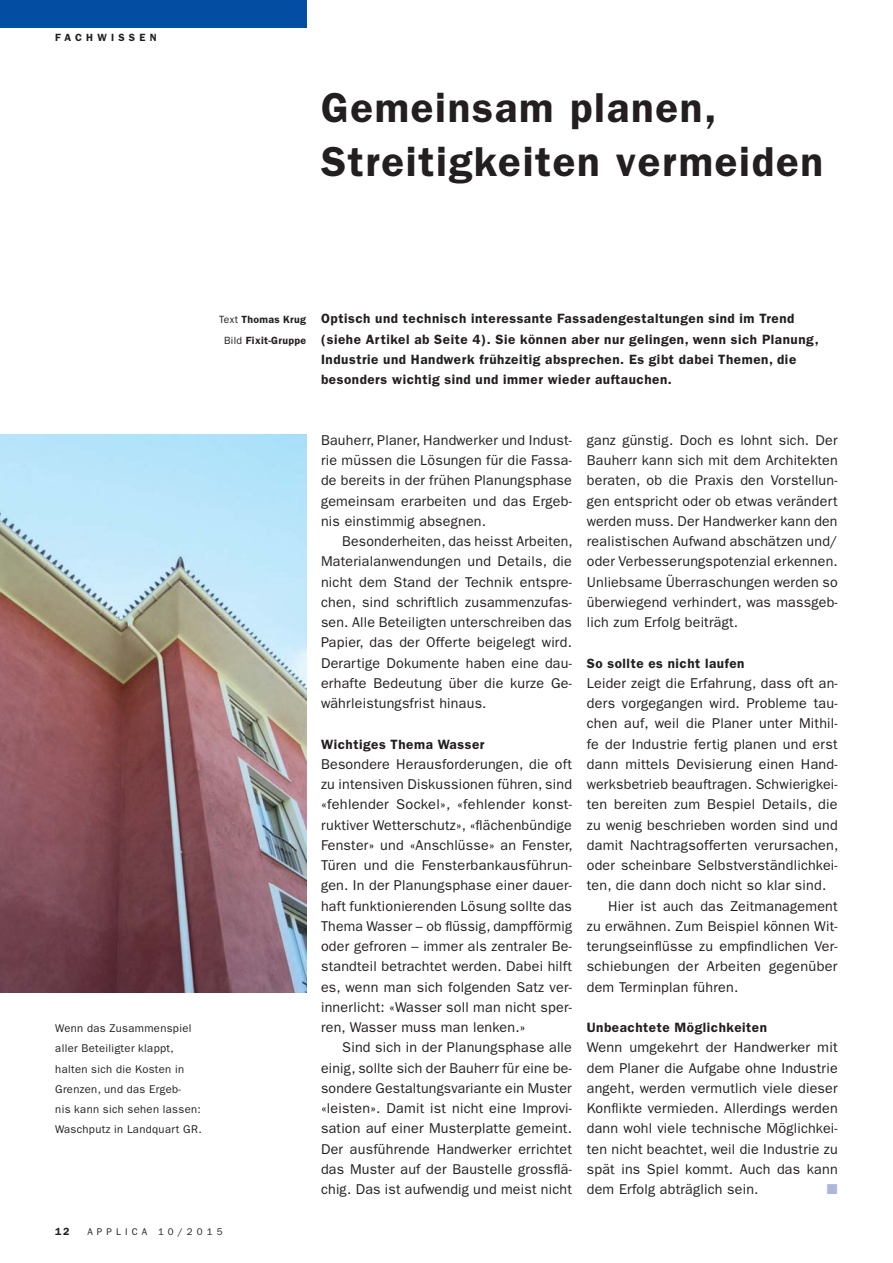
<style>
.page{position:relative;width:893px;height:1263px;background:#fff}
.page>*{position:absolute;margin:0;border:0;box-sizing:border-box;transform-origin:0 0}
.t1{font:600 42px/54px "ITC Franklin Gothic Std";letter-spacing:.04em;color:#231f20}
.t2{font:14.25px/20.2px "ITC Franklin Gothic Std";letter-spacing:.015em;color:#231f20;text-align:justify}
.t3{font:14.25px "Zapf Dingbats Std";color:#afb6dc}
.t4{font:600 13.5px/20.2px "ITC Franklin Gothic Std";letter-spacing:.04em;color:#231f20}
.t5{font:11.25px/20.2px "ITC Franklin Gothic Std";letter-spacing:.03em;color:#231f20}
.t6{font:600 10.5px/20.2px "ITC Franklin Gothic Std";letter-spacing:.03em;color:#231f20;text-align:center}
.t7{font:600 10.5px "ITC Franklin Gothic Std";letter-spacing:.4em;color:#231f20}
.t8{font:9.75px "ITC Franklin Gothic Std";letter-spacing:.42em;color:#231f20}
.s1{font-weight:400}
</style>
<div class="page">
<div style="left:0;top:0;width:306px;height:28px;background:#034ea2"></div>
<img style="left:0;top:435px;width:306px;height:558px">
<p class="t7" style="left:55px;top:34px;width:103px">FACHWISSEN</p>
<h1 class="t1" style="left:321px;top:84px;width:504px">Gemeinsam planen,<br>Streitigkeiten vermeiden</h1>
<p class="t6" style="left:219px;top:311px;width:88px"><span class="s1">Text</span> Thomas Krug<br><span class="s1">Bild</span> Fixit-Gruppe</p>
<p class="t4" style="left:321px;top:310px;width:499px">Optisch und technisch interessante Fassadengestaltungen sind im Trend (siehe Artikel ab Seite 4). Sie können aber nur gelingen, wenn sich Planung, Industrie und Handwerk frühzeitig absprechen. Es gibt dabei Themen, die besonders wichtig sind und immer wieder auftauchen.</p>
<p class="t5" style="left:55px;top:1019px;width:148px">Wenn das Zusammenspiel aller Beteiligter klappt, halten sich die Kosten in<br>Grenzen, und das Ergeb-<br>nis kann sich sehen lassen:<br>Waschputz in Landquart GR.</p>
<p class="t2" style="left:321px;top:431px;width:252px">Bauherr, Planer, Handwerker und Indust&shy;rie müssen die Lösungen für die Fassa&shy;de bereits in der frühen Planungsphase gemeinsam erarbeiten und das Ergeb&shy;nis einstimmig absegnen.</p>
<p class="t2" style="left:321px;top:532px;width:253px;text-indent:21px">Besonderheiten, das heisst Arbeiten, Materialanwendungen und Details, die nicht dem Stand der Technik entspre&shy;chen, sind schriftlich zusammenzufas&shy;sen. Alle Beteiligten unterschreiben das Papier, das der Offerte beigelegt wird.<br>Derartige Dokumente haben eine dau&shy;erhafte Bedeutung über die kurze Ge&shy;währleistungsfrist hinaus.</p>
<p class="t4" style="left:321px;top:735px;width:165px">Wichtiges Thema Wasser</p>
<p class="t2" style="left:321px;top:755px;width:253px">Besondere Herausforderungen, die oft zu intensiven Diskussionen führen, sind «fehlender Sockel», «fehlender konst&shy;ruktiver Wetterschutz», «flächenbündige Fenster» und «Anschlüsse» an Fenster, Türen und die Fensterbankausführun&shy;gen. In der Planungsphase einer dauer&shy;haft funktionierenden Lösung sollte das Thema Wasser – ob flüssig, dampfförmig oder gefroren – immer als zentraler Be&shy;standteil betrachtet werden. Dabei hilft es, wenn man sich folgenden Satz ver&shy;innerlicht: «Wasser soll man nicht sper&shy;ren, Wasser muss man lenken.»</p>
<p class="t2" style="left:321px;top:1038px;width:252px;text-indent:21px">Sind sich in der Planungsphase alle einig, sollte sich der Bauherr für eine be&shy;sondere Gestaltungsvariante ein Muster «leisten». Damit ist nicht eine Improvi&shy;sation auf einer Musterplatte gemeint.<br>Der ausführende Handwerker errichtet das Muster auf der Baustelle grossflä&shy;chig. Das ist aufwendig und meist nicht</p>
<p class="t2" style="left:587px;top:431px;width:253px">ganz günstig. Doch es lohnt sich. Der Bauherr kann sich mit dem Architekten beraten, ob die Praxis den Vorstellun&shy;gen entspricht oder ob etwas verändert werden muss. Der Handwerker kann den realistischen Aufwand abschätzen und/ oder Verbesserungspotenzial erkennen.<br>Unliebsame Überraschungen werden so überwiegend verhindert, was massgeb&shy;lich zum Erfolg beiträgt.</p>
<p class="t4" style="left:587px;top:654px;width:159px">So sollte es nicht laufen</p>
<p class="t2" style="left:587px;top:674px;width:252px">Leider zeigt die Erfahrung, dass oft an-</p>
<p class="t2" style="left:587px;top:694px;width:252px">ders vorgegangen wird. Probleme tau-</p>
<p class="t2" style="left:587px;top:714px;width:252px">chen auf, weil die Planer unter Mithil-</p>
<p class="t2" style="left:587px;top:735px;width:252px">fe der Industrie fertig planen und erst</p>
<p class="t2" style="left:587px;top:755px;width:252px">dann mittels Devisierung einen Hand-</p>
<p class="t2" style="left:587px;top:775px;width:252px">werksbetrieb beauftragen. Schwierigkei-</p>
<p class="t2" style="left:587px;top:795px;width:252px">ten bereiten zum Bespiel Details, die</p>
<p class="t2" style="left:587px;top:816px;width:252px">zu wenig beschrieben worden sind und</p>
<p class="t2" style="left:587px;top:836px;width:253px">damit Nachtragsofferten verursachen,</p>
<p class="t2" style="left:587px;top:856px;width:252px">oder scheinbare Selbstverständlichkei-</p>
<p class="t2" style="left:587px;top:876px;width:241px">ten, die dann doch nicht so klar sind.</p>
<p class="t2" style="left:608px;top:897px;width:231px">Hier ist auch das Zeitmanagement</p>
<p class="t2" style="left:587px;top:917px;width:252px">zu erwähnen. Zum Beispiel können Wit-</p>
<p class="t2" style="left:587px;top:937px;width:252px">terungseinflüsse zu empfindlichen Ver-</p>
<p class="t2" style="left:587px;top:957px;width:252px">schiebungen der Arbeiten gegenüber</p>
<p class="t2" style="left:587px;top:978px;width:153px">dem Terminplan führen.</p>
<p class="t4" style="left:587px;top:1018px;width:182px">Unbeachtete Möglichkeiten</p>
<p class="t2" style="left:587px;top:1038px;width:252px">Wenn umgekehrt der Handwerker mit dem Planer die Aufgabe ohne Industrie angeht, werden vermutlich viele dieser Konflikte vermieden. Allerdings werden dann wohl viele technische Möglichkei&shy;ten nicht beachtet, weil die Industrie zu spät ins Spiel kommt. Auch das kann dem Erfolg abträglich sein.</p>
<p class="t3" style="left:827px;top:1181px;width:12px">■</p>
<p class="t6" style="left:55px;top:1222px;width:16px">12</p>
<p class="t8" style="left:87px;top:1228px;width:137px">APPLICA 10/2015</p>
</div>
